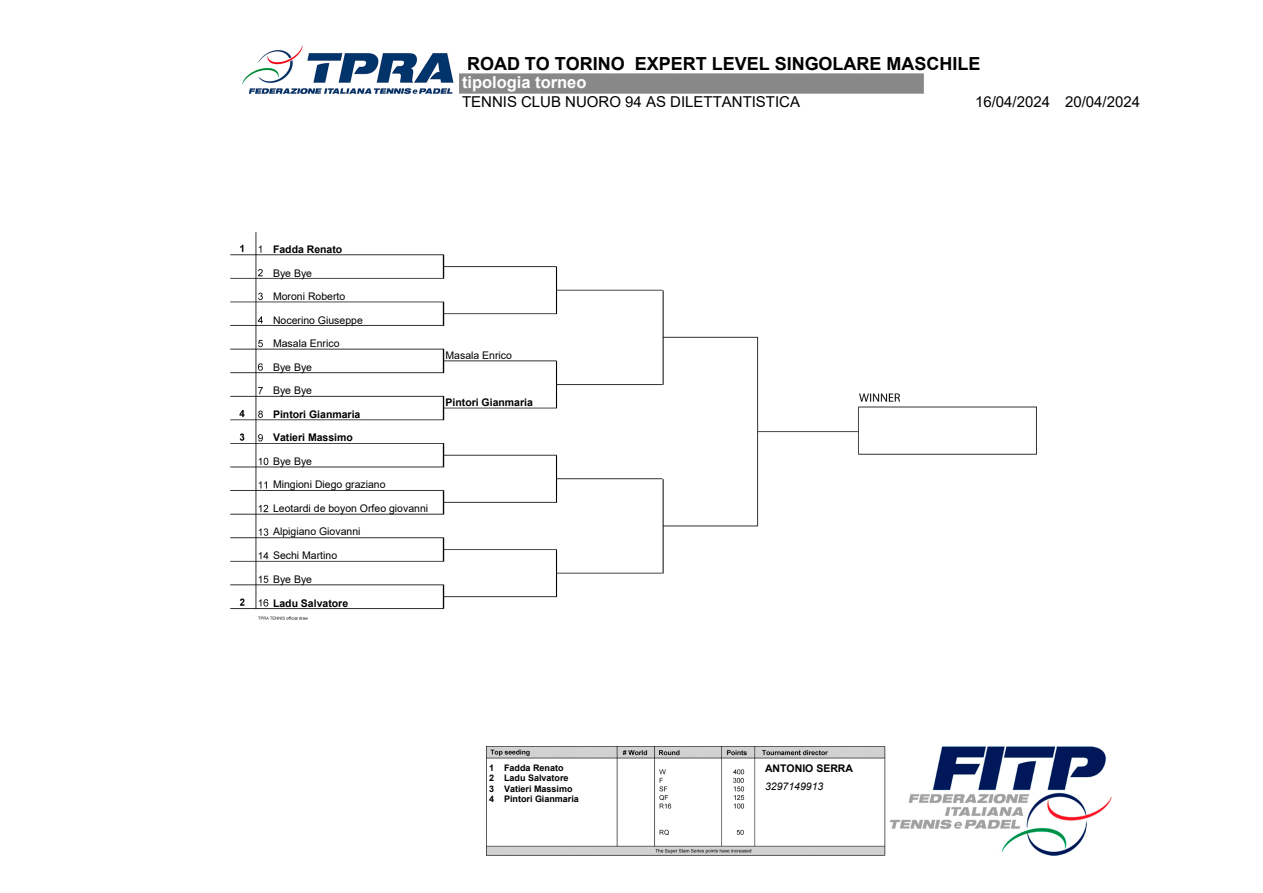
<style>
.page{position:relative;width:1263px;height:893px;background:#fff}
.page>*{position:absolute;margin:0;border:0;box-sizing:border-box;transform-origin:0 0}
.t1{font:700 18px "Arial";color:#000}
.t2{font:700 16.5px "Arial";color:#fff}
.t3{font:15px "Arial";color:#000}
.t4{font:10.5px/23.1px "Arial";color:#000}
.t5{font:700 10.5px/23.1px "Arial";color:#000}
.t6{font:italic 10.5px "Arial";color:#000}
.t7{font:700 9px/10.5px "Arial";color:#000}
</style>
<div class="page">
<img style="left:230px;top:45px;width:882px;height:811px">
<h1 class="t1" style="left:467px;top:54px;width:515px">ROAD TO TORINO EXPERT LEVEL SINGOLARE MASCHILE</h1>
<h2 class="t2" style="left:462px;top:74px;width:126px">tipologia torneo</h2>
<h3 class="t3" style="left:462px;top:93px;width:340px">TENNIS CLUB NUORO 94 AS DILETTANTISTICA</h3>
<h3 class="t3" style="left:975px;top:93px;width:77px">16/04/2024</h3>
<h3 class="t3" style="left:1065px;top:93px;width:77px">20/04/2024</h3>
<p class="t5" style="left:273px;top:237px;width:71px">Fadda Renato</p>
<p class="t4" style="left:273px;top:261px;width:74px">Bye Bye<br>Moroni Roberto</p>
<p class="t4" style="left:273px;top:308px;width:91px">Nocerino Giuseppe<br>Masala Enrico</p>
<p class="t4" style="left:273px;top:356px;width:41px">Bye Bye<br>Bye Bye</p>
<p class="t5" style="left:273px;top:403px;width:89px">Pintori Gianmaria<br>Vatieri Massimo</p>
<p class="t4" style="left:273px;top:450px;width:114px">Bye Bye<br>Mingioni Diego graziano</p>
<p class="t4" style="left:273px;top:497px;width:157px">Leotardi de boyon Orfeo giovanni<br>Alpigiano Giovanni</p>
<p class="t4" style="left:273px;top:544px;width:66px">Sechi Martino<br>Bye Bye</p>
<p class="t5" style="left:273px;top:591px;width:77px">Ladu Salvatore</p>
<p class="t4" style="left:446px;top:343px;width:68px">Masala Enrico</p>
<p class="t5" style="left:446px;top:391px;width:89px">Pintori Gianmaria</p>
<p class="t7" style="left:489px;top:762px;width:91px">1 Fadda Renato<br>2 Ladu Salvatore<br>3 Vatieri Massimo<br>4 Pintori Gianmaria</p>
<p class="t5" style="left:765px;top:756px;width:90px">ANTONIO SERRA</p>
<p class="t6" style="left:765px;top:780px;width:60px">3297149913</p>
</div>
